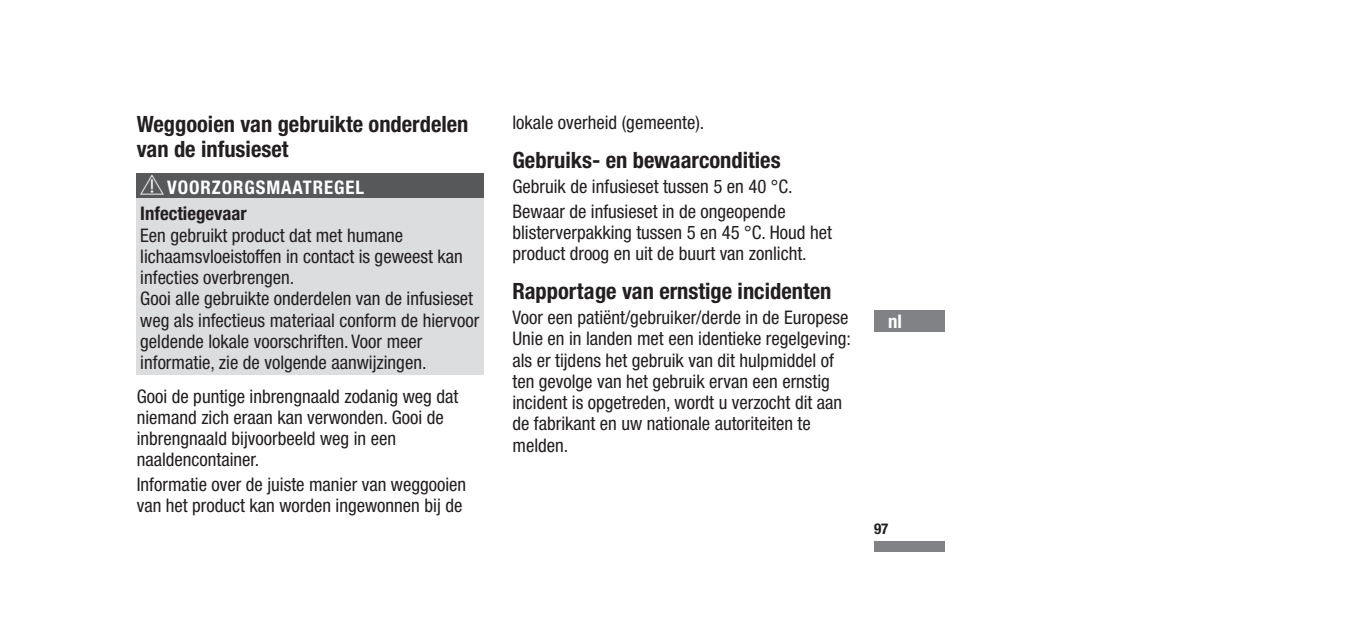
<style>
.page{position:relative;width:1349px;height:642px;background:#fff}
.page>*{position:absolute;margin:0;border:0;box-sizing:border-box;transform-origin:0 0}
.t1{font:700 condensed 22.5px/25px "Helvetica Neue LTW1 G";color:#231f20}
.t2{font:condensed 18.75px/21.2px "Helvetica Neue LTW1 G";color:#231f20}
.t3{font:700 condensed 18.75px "Helvetica Neue LTW1 G";letter-spacing:.05em;color:#fff}
.t4{font:700 condensed 18.75px "Helvetica Neue LTW1 G";color:#231f20}
.t5{font:700 condensed 15px "Helvetica Neue LTW1 G";color:#231f20}
</style>
<div class="page">
<div style="left:874px;top:541px;width:71px;height:10px;background:#808285"></div>
<div style="left:874px;top:310px;width:71px;height:22px;background:#808285"></div>
<div style="left:137px;top:173px;width:347px;height:33px;background:#57585a"></div>
<div style="left:137px;top:198px;width:347px;height:35px;background:#dcdddf"></div>
<div style="left:137px;top:224px;width:347px;height:65px;background:#dcdddf"></div>
<div style="left:137px;top:288px;width:347px;height:86px;background:#dcdddf"></div>
<p class="t1" style="left:137px;top:111px;width:333px">Weggooien van gebruikte onderdelen van de infusieset</p>
<p class="t3" style="left:167px;top:176px;width:198px">VOORZORGSMAATREGEL</p>
<p class="t4" style="left:140px;top:202px;width:108px">Infectiegevaar</p>
<p class="t2" style="left:140px;top:224px;width:340px">Een gebruikt product dat met humane lichaamsvloeistoffen in contact is geweest kan infecties overbrengen.<br>Gooi alle gebruikte onderdelen van de infusieset weg als infectieus materiaal conform de hiervoor geldende lokale voorschriften. Voor meer informatie, zie de volgende aanwijzingen.</p>
<p class="t2" style="left:137px;top:386px;width:323px">Gooi de puntige inbrengnaald zodanig weg dat niemand zich eraan kan verwonden. Gooi de inbrengnaald bijvoorbeeld weg in een naaldencontainer.</p>
<p class="t2" style="left:137px;top:474px;width:331px">Informatie over de juiste manier van weggooien van het product kan worden ingewonnen bij de</p>
<p class="t2" style="left:512px;top:112px;width:193px">lokale overheid (gemeente).</p>
<p class="t1" style="left:512px;top:148px;width:270px">Gebruiks- en bewaarcondities</p>
<p class="t2" style="left:512px;top:174px;width:282px;line-height:24.8px">Gebruik de infusieset tussen 5 en 40 °C.<br>Bewaar de infusieset in de ongeopende</p>
<p class="t2" style="left:512px;top:222px;width:321px">blisterverpakking tussen 5 en 45 °C. Houd het product droog en uit de buurt van zonlicht.</p>
<p class="t1" style="left:512px;top:279px;width:320px">Rapportage van ernstige incidenten</p>
<p class="t2" style="left:512px;top:307px;width:340px">Voor een patiënt/gebruiker/derde in de Europese Unie en in landen met een identieke regelgeving: als er tijdens het gebruik van dit hulpmiddel of ten gevolge van het gebruik ervan een ernstig incident is opgetreden, wordt u verzocht dit aan de fabrikant en uw nationale autoriteiten te melden.</p>
<p class="t3" style="left:888px;top:310px;width:15px">nl</p>
<p class="t5" style="left:874px;top:519px;width:16px">97</p>
</div>
